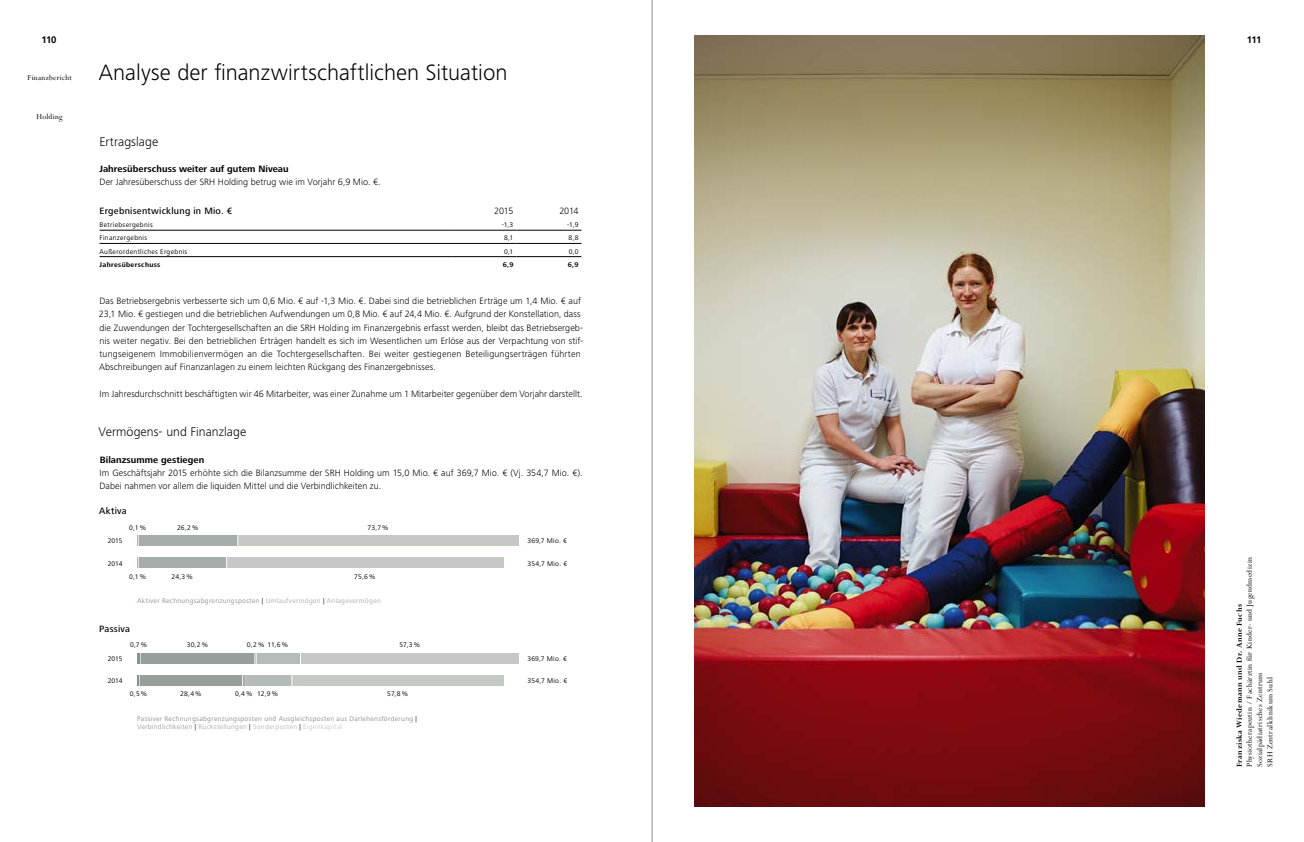
<style>
.page{position:relative;width:1304px;height:842px;background:#fff}
.page>*{position:absolute;margin:0;border:0;box-sizing:border-box;transform-origin:0 0}
.t1{font:300 23px "Frutiger Next LT";color:#000}
.t2{font:300 13px "Frutiger Next LT";color:#000}
.t3{font:300 9.5px/13.2px "Frutiger Next LT";letter-spacing:.005em;color:#000}
.t4{font:700 9.5px "Frutiger Next LT";letter-spacing:.01em;color:#000}
.t5{font:500 9.5px "Frutiger Next LT";letter-spacing:.025em;color:#000}
.t6{font:700 9.5px "Frutiger LT Std";letter-spacing:-.055em;color:#000}
.t7{font:8.5px/10.2px "Perpetua";letter-spacing:.035em;color:#000}
.t8{font:700 8.5px "Perpetua";letter-spacing:.04em;color:#000}
.t9{font:7px "Frutiger Next LT";letter-spacing:.045em;color:#000}
.t10{font:7px/8.4px "Frutiger Next LT";letter-spacing:.045em;color:#89938a}
.t11{font:700 7px "Frutiger Next LT";letter-spacing:.05em;color:#000}
.s1{font-size:6.5px;color:#000}
.s2{color:#a6aea7}
.s3{color:#97a098}
.s4{color:#b5bbb6}
.s5{color:#c4c9c4}
</style>
<div class="page">
<img style="left:694px;top:35px;width:511px;height:771px">
<div style="left:226px;top:558px;width:277px;height:10px;background:#c4c9c4"></div>
<div style="left:138px;top:558px;width:88px;height:10px;background:#a6aea7"></div>
<div style="left:238px;top:535px;width:281px;height:11px;background:#c4c9c4"></div>
<div style="left:138px;top:535px;width:100px;height:11px;background:#a6aea7"></div>
<svg style="left:137px;top:557px;width:2px;height:11px"></svg>
<svg style="left:137px;top:535px;width:2px;height:11px"></svg>
<div style="left:292px;top:675px;width:211px;height:10px;background:#c4c9c4"></div>
<div style="left:244px;top:675px;width:48px;height:10px;background:#b5bbb6"></div>
<div style="left:139px;top:675px;width:104px;height:10px;background:#97a098"></div>
<div style="left:300px;top:653px;width:219px;height:10px;background:#c4c9c4"></div>
<div style="left:256px;top:653px;width:44px;height:10px;background:#b5bbb6"></div>
<div style="left:140px;top:653px;width:115px;height:10px;background:#97a098"></div>
<svg style="left:137px;top:653px;width:4px;height:11px"></svg>
<svg style="left:137px;top:675px;width:3px;height:11px"></svg>
<svg style="left:242px;top:675px;width:3px;height:11px"></svg>
<svg style="left:255px;top:653px;width:2px;height:11px"></svg>
<hr style="left:100px;top:230px;width:351px;height:1px;background:#000">
<hr style="left:451px;top:230px;width:65px;height:1px;background:#000">
<hr style="left:516px;top:230px;width:65px;height:1px;background:#000">
<hr style="left:100px;top:243px;width:351px;height:1px;background:#000">
<hr style="left:451px;top:243px;width:65px;height:1px;background:#000">
<hr style="left:516px;top:243px;width:65px;height:1px;background:#000">
<hr style="left:100px;top:256px;width:351px;height:1px;background:#000">
<hr style="left:451px;top:256px;width:65px;height:1px;background:#000">
<hr style="left:516px;top:256px;width:65px;height:1px;background:#000">
<hr style="left:652px;top:0;width:1px;height:842px;background:#8b8b8b">
<p class="t6" style="left:41px;top:34px;width:17px">110</p>
<p class="t6" style="left:1247px;top:34px;width:16px">111</p>
<p class="t7" style="left:27px;top:72px;width:46px">Finanzbericht</p>
<h1 class="t1" style="left:99px;top:59px;width:410px">Analyse der finanzwirtschaftlichen Situation</h1>
<p class="t7" style="left:37px;top:112px;width:28px">Holding</p>
<h2 class="t2" style="left:99px;top:134px;width:60px">Ertragslage</h2>
<p class="t4" style="left:99px;top:164px;width:191px">Jahresüberschuss weiter auf gutem Niveau</p>
<p class="t3" style="left:100px;top:176px;width:283px">Der Jahresüberschuss der SRH Holding betrug wie im Vorjahr 6,9 Mio. €.</p>
<p class="t5" style="left:100px;top:205px;width:134px">Ergebnisentwicklung in Mio. €</p>
<p class="t3" style="left:494px;top:204px;width:21px">2015</p>
<p class="t3" style="left:559px;top:204px;width:21px">2014</p>
<p class="t9" style="left:100px;top:221px;width:55px">Betriebsergebnis</p>
<p class="t9" style="left:502px;top:221px;width:13px">-1,3</p>
<p class="t9" style="left:567px;top:221px;width:13px">-1,9</p>
<p class="t9" style="left:100px;top:234px;width:49px">Finanzergebnis</p>
<p class="t9" style="left:504px;top:234px;width:11px">8,1</p>
<p class="t9" style="left:569px;top:234px;width:12px">8,8</p>
<p class="t9" style="left:100px;top:247px;width:89px">Außerordentliches Ergebnis</p>
<p class="t9" style="left:504px;top:247px;width:11px">0,1</p>
<p class="t9" style="left:569px;top:247px;width:11px">0,0</p>
<p class="t11" style="left:100px;top:261px;width:62px">Jahresüberschuss</p>
<p class="t11" style="left:503px;top:261px;width:12px">6,9</p>
<p class="t11" style="left:568px;top:261px;width:12px">6,9</p>
<p class="t3" style="left:99px;top:294px;width:486px">Das Betriebsergebnis verbesserte sich um 0,6 Mio. € auf -1,3 Mio. €. Dabei sind die betrieblichen Erträge um 1,4 Mio. € auf 23,1 Mio. € gestiegen und die betrieblichen Aufwendungen um 0,8 Mio. € auf 24,4 Mio. €. Aufgrund der Konstellation, dass die Zuwendungen der Tochtergesellschaften an die SRH Holding im Finanzergebnis erfasst werden, bleibt das Betriebsergeb&shy;nis weiter negativ. Bei den betrieblichen Erträgen handelt es sich im Wesentlichen um Erlöse aus der Verpachtung von stif&shy;tungseigenem Immobilienvermögen an die Tochtergesellschaften. Bei weiter gestiegenen Beteiligungserträgen führten Abschreibungen auf Finanzanlagen zu einem leichten Rückgang des Finanzergebnisses.</p>
<p class="t3" style="left:100px;top:387px;width:484px">Im Jahresdurchschnitt beschäftigten wir 46 Mitarbeiter, was einer Zunahme um 1 Mitarbeiter gegenüber dem Vorjahr darstellt.</p>
<h2 class="t2" style="left:99px;top:425px;width:149px">Vermögens- und Finanzlage</h2>
<p class="t4" style="left:100px;top:454px;width:106px">Bilanzsumme gestiegen</p>
<p class="t3" style="left:100px;top:466px;width:484px">Im Geschäftsjahr 2015 erhöhte sich die Bilanzsumme der SRH Holding um 15,0 Mio. € auf 369,7 Mio. € (Vj. 354,7 Mio. €).<br>Dabei nahmen vor allem die liquiden Mittel und die Verbindlichkeiten zu.</p>
<p class="t5" style="left:99px;top:506px;width:29px">Aktiva</p>
<p class="t9" style="left:108px;top:537px;width:16px">2015</p>
<p class="t9" style="left:108px;top:559px;width:17px">2014</p>
<p class="t9" style="left:129px;top:523px;width:18px">0,1%</p>
<p class="t9" style="left:129px;top:572px;width:18px">0,1%</p>
<p class="t9" style="left:177px;top:524px;width:23px">26,2%</p>
<p class="t9" style="left:172px;top:572px;width:23px">24,3%</p>
<p class="t9" style="left:368px;top:524px;width:23px">73,7%</p>
<p class="t9" style="left:354px;top:572px;width:23px">75,6%</p>
<p class="t10" style="left:137px;top:597px;width:245px">Aktiver Rechnungsabgrenzungsposten <span class="s1">|</span> <span class="s2">Umlaufvermögen</span> <span class="s1">|</span> <span class="s2">Anlagevermögen</span></p>
<p class="t5" style="left:99px;top:623px;width:33px">Passiva</p>
<p class="t9" style="left:108px;top:655px;width:16px">2015</p>
<p class="t9" style="left:108px;top:677px;width:17px">2014</p>
<p class="t9" style="left:247px;top:641px;width:19px">0,2%</p>
<p class="t9" style="left:130px;top:641px;width:19px">0,7%</p>
<p class="t9" style="left:187px;top:641px;width:23px">30,2%</p>
<p class="t9" style="left:268px;top:641px;width:22px">11,6 %</p>
<p class="t9" style="left:399px;top:641px;width:22px">57,3%</p>
<p class="t9" style="left:130px;top:690px;width:19px">0,5 %</p>
<p class="t9" style="left:180px;top:690px;width:23px">28,4%</p>
<p class="t9" style="left:257px;top:690px;width:22px">12,9%</p>
<p class="t9" style="left:387px;top:690px;width:22px">57,8%</p>
<p class="t10" style="left:137px;top:714px;width:281px">Passiver Rechnungsabgrenzungsposten und Ausgleichsposten aus Darlehensförderung <span class="s1">|<br></span><span class="s3">Verbindlichkeiten</span> <span class="s1">|</span> <span class="s2">Rückstellungen</span> <span class="s1">|</span> <span class="s4">Sonderposten</span> <span class="s1">|</span> <span class="s5">Eigenkapital</span></p>
<p class="t9" style="left:235px;top:690px;width:19px">0,4%</p>
<p class="t9" style="left:527px;top:537px;width:41px">369,7 Mio. €</p>
<p class="t9" style="left:527px;top:559px;width:41px">354,7 Mio. €</p>
<p class="t9" style="left:527px;top:655px;width:41px">369,7 Mio. €</p>
<p class="t9" style="left:527px;top:677px;width:41px">354,7 Mio. €</p>
<p class="t7" style="left:1244px;top:767px;width:211px;rotate:-90deg">Physiotherapeutin / Fachärztin für Kinder- und Jugendmedizin<br>Sozialpädiatrisches Zentrum<br>SRH Zentralklinikum Suhl</p>
<p class="t8" style="left:1234px;top:767px;width:164px;rotate:-90deg">Franziska Wiedemann und Dr. Anne Fuchs</p>
</div>
